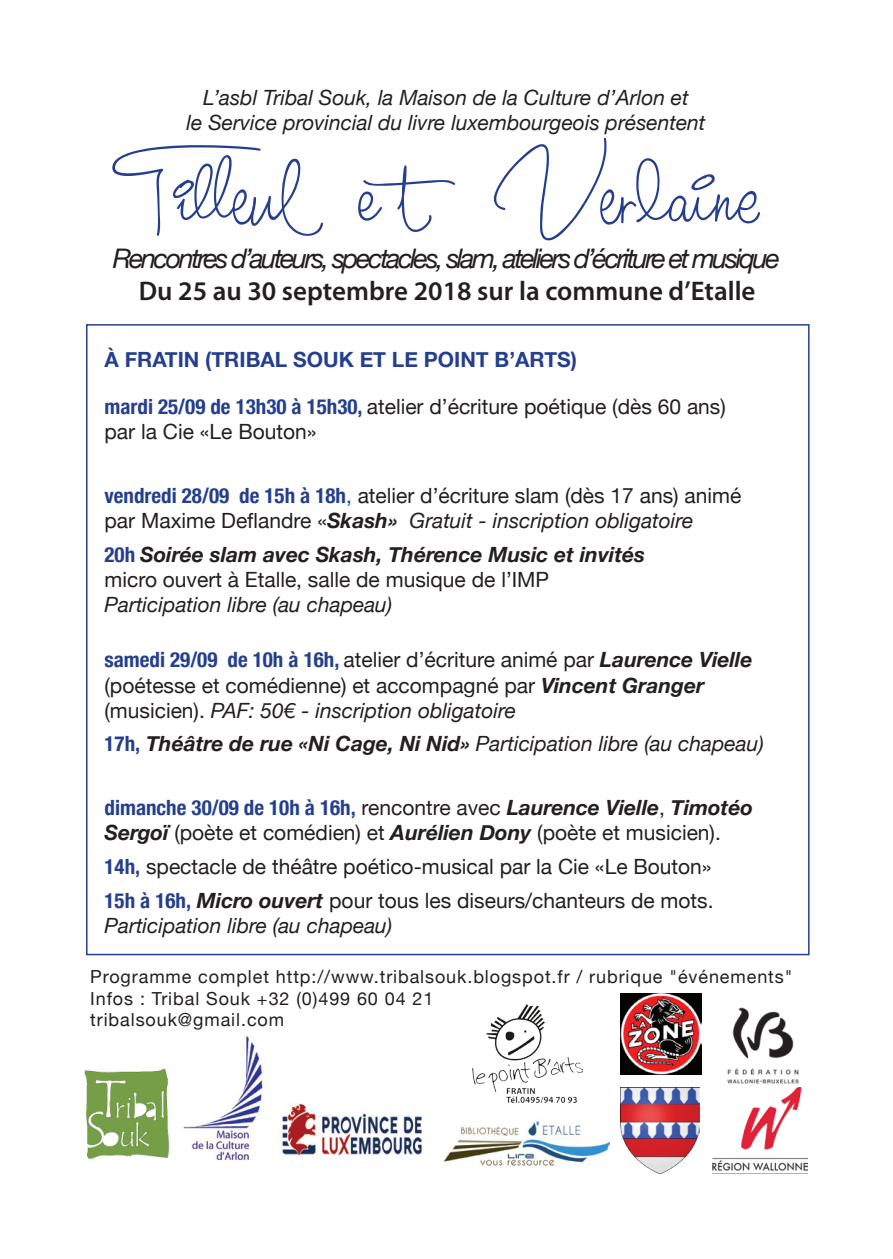
<style>
.page{position:relative;width:893px;height:1259px;background:#fff}
.page>*{position:absolute;margin:0;border:0;box-sizing:border-box;transform-origin:0 0}
.t1{font:italic 27px "Helvetica Neue";letter-spacing:-.09em;color:#231f20}
.t2{font:600 27px "Myriad Pro";color:#231f20}
.t3{font:21px/25.2px "Helvetica Neue";color:#231f20}
.t4{font:italic 21px/25.2px "Helvetica Neue";color:#231f20;text-align:center}
.t5{font:italic 700 21px/25.2px "Helvetica Neue";color:#231f20}
.t6{font:700 21px "Helvetica Neue";color:#253f8e}
.t7{font:18px/21.6px "Helvetica Neue";letter-spacing:.05em;color:#231f20}
.s1{font-weight:700;font-stretch:condensed;color:#253f8e}
.s2{color:#253f8e}
.s3{font-weight:700;font-style:italic}
.s4{font-style:italic}
.s5{font-style:normal;font-stretch:condensed;color:#253f8e}
.s6{font-weight:400;font-style:normal}
.s7{font-weight:700;font-style:normal;font-stretch:condensed;color:#253f8e}
.s8{font-weight:700}
</style>
<div class="page">
<img style="left:727px;top:1007px;width:72px;height:77px">
<img style="left:282px;top:1103px;width:140px;height:53px">
<img style="left:445px;top:1121px;width:165px;height:46px">
<img style="left:84px;top:1068px;width:86px;height:91px">
<img style="left:183px;top:1036px;width:80px;height:125px">
<img style="left:712px;top:1087px;width:95px;height:87px">
<svg style="left:112px;top:145px;width:211px;height:91px"></svg>
<svg style="left:358px;top:165px;width:97px;height:67px"></svg>
<svg style="left:494px;top:138px;width:266px;height:103px"></svg>
<img style="left:620px;top:1087px;width:79px;height:87px">
<img style="left:472px;top:1004px;width:111px;height:98px">
<img style="left:620px;top:994px;width:81px;height:80px">
<p class="t4" style="left:187px;top:86px;width:520px">L’asbl Tribal Souk, la Maison de la Culture d’Arlon et<br>le Service provincial du livre luxembourgeois présentent</p>
<p class="t1" style="left:113px;top:239px;width:668px">Rencontres d’auteurs, spectacles, slam, ateliers d’écriture et musique</p>
<p class="t2" style="left:139px;top:274px;width:618px">Du 25 au 30 septembre 2018 sur la commune d’Etalle</p>
<p class="t6" style="left:105px;top:343px;width:474px">À FRATIN (TRIBAL SOUK ET LE POINT B’ARTS)</p>
<p class="t3" style="left:105px;top:395px;width:623px"><span class="s1">mardi 25/09 de 13h30 à 15h30,</span> atelier d’écriture poétique (dès 60 ans) par la Cie «Le Bouton»</p>
<p class="t3" style="left:105px;top:484px;width:638px"><span class="s1">vendredi 28/09 de 15h à 18h</span><span class="s2">,</span> atelier d’écriture slam (dès 17 ans) animé par Maxime Deflandre «<span class="s3">Skash»</span> <span class="s4">Gratuit - inscription obligatoire</span></p>
<p class="t5" style="left:105px;top:542px;width:542px"><span class="s5">20h</span> Soirée slam avec Skash, Thérence Music et invités <span class="s6">micro ouvert à Etalle, salle de musique de l’IMP</span></p>
<p class="t4" style="left:105px;top:593px;width:289px">Participation libre (au chapeau)</p>
<p class="t3" style="left:105px;top:648px;width:649px"><span class="s1">samedi 29/09 de 10h à 16h,</span> atelier d’écriture animé par <span class="s3">Laurence Vielle </span>(poétesse et comédienne) et accompagné par <span class="s3">Vincent Granger </span>(musicien). <span class="s4">PAF: 50€ - inscription obligatoire</span></p>
<p class="t4" style="left:105px;top:732px;width:661px"><span class="s7">17h,</span> <span class="s8">Théâtre de rue «Ni Cage, Ni Nid»</span> Participation libre (au chapeau)</p>
<p class="t3" style="left:105px;top:796px;width:650px"><span class="s1">dimanche 30/09 de 10h à 16h,</span> rencontre avec <span class="s3">Laurence Vielle</span>, <span class="s3">Timotéo<br>Sergoï</span> (poète et comédien) et <span class="s3">Aurélien Dony</span> (poète et musicien).</p>
<p class="t3" style="left:105px;top:851px;width:610px;line-height:33.6px"><span class="s1">14h,</span> spectacle de théâtre poético-musical par la Cie «Le Bouton»<br><span class="s1">15h à 16h,</span> <span class="s3">Micro ouvert</span> pour tous les diseurs/chanteurs de mots.</p>
<p class="t4" style="left:105px;top:914px;width:289px">Participation libre (au chapeau)</p>
<p class="t7" style="left:90px;top:967px;width:704px">Programme complet http://www.tribalsouk.blogspot.fr / rubrique "événements"<br>Infos : Tribal Souk +32 (0)499 60 04 21<br>tribalsouk@gmail.com</p>
</div>
